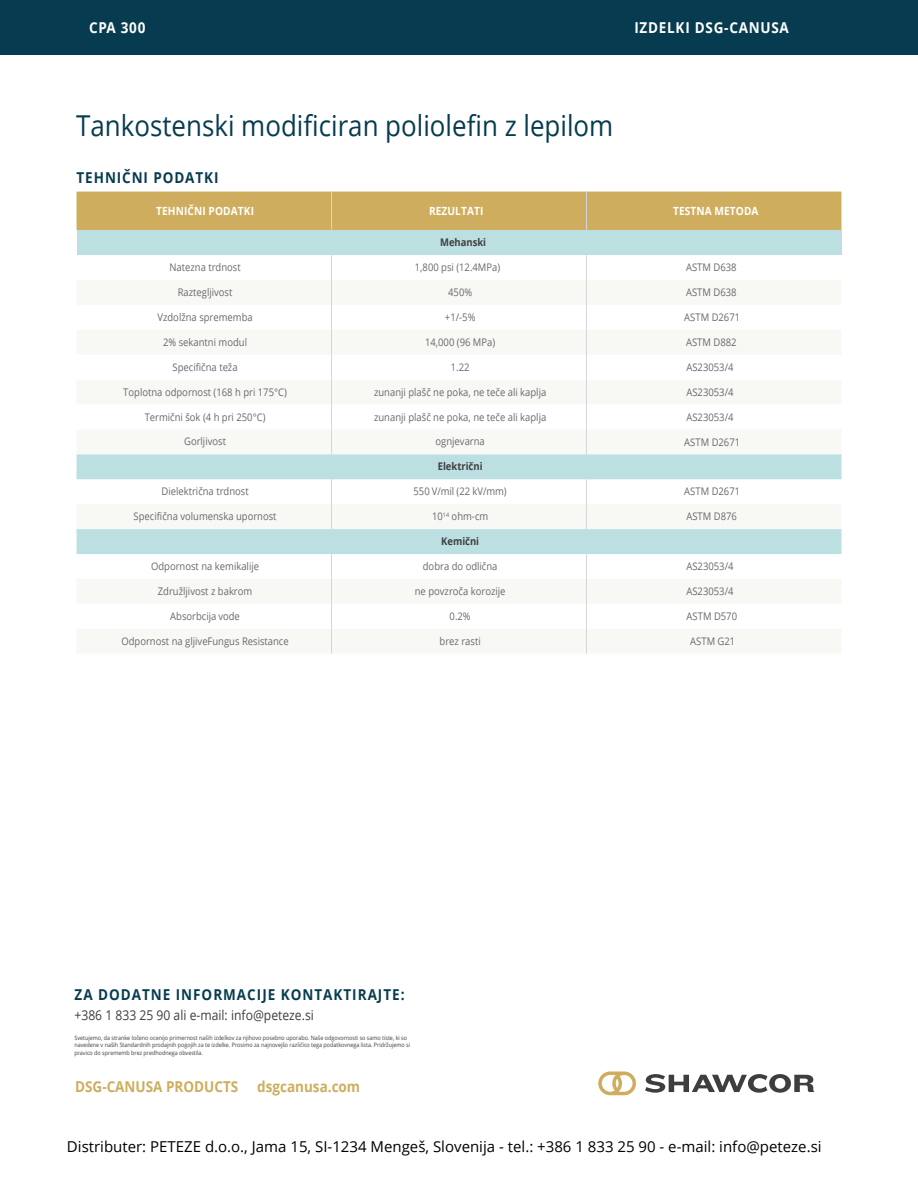
<style>
.page{position:relative;width:918px;height:1188px;background:#fff}
.page>*{position:absolute;margin:0;border:0;box-sizing:border-box;transform-origin:0 0}
.t1{font:28.8px "Open Sans";color:#073c50;scale:.9 1}
.t2{font:15px "Open Sans";color:#000}
.t3{font:700 15px "Open Sans";letter-spacing:.075em;color:#073c50;scale:.9 1}
.t4{font:700 15px "Open Sans";color:#ceae5e;scale:.9 1}
.t5{font:700 15px "Open Sans";letter-spacing:.055em;color:#fff;scale:.9 1}
.t6{font:13.5px "Open Sans";color:#3e3e3f;scale:.9 1}
.t7{font:700 11.25px "Open Sans";letter-spacing:.01em;color:#fff;scale:.9 1}
.t8{font:10.5px "Open Sans";color:#69696c;scale:.9 1}
.t9{font:700 10.5px "Open Sans";color:#3e3e3f;scale:.9 1}
.t10{font:6px/7.5px "Open Sans";color:#3e3e3f;scale:.9 1}
</style>
<div class="page">
<div style="left:0;top:0;width:918px;height:55px;background:#073c50"></div>
<div style="left:77px;top:192px;width:764px;height:38px;background:#ceae5e"></div>
<div style="left:77px;top:230px;width:764px;height:25px;background:#bcdfe1"></div>
<svg style="left:77px;top:454px;width:764px;height:100px"></svg>
<hr style="left:331px;top:192px;width:1px;height:38px;background:#d5d6d8">
<hr style="left:586px;top:192px;width:1px;height:38px;background:#d5d6d8">
<svg style="left:331px;top:479px;width:1px;height:50px"></svg>
<svg style="left:586px;top:479px;width:1px;height:50px"></svg>
<svg style="left:331px;top:554px;width:1px;height:100px"></svg>
<svg style="left:586px;top:554px;width:1px;height:100px"></svg>
<svg style="left:645px;top:1074px;width:169px;height:19px"></svg>
<svg style="left:598px;top:1071px;width:38px;height:24px"></svg>
<p class="t5" style="left:89px;top:17px;width:64px">CPA 300</p>
<h2 class="t5" style="left:634px;top:17px;width:173px">IZDELKI DSG-CANUSA</h2>
<h3 class="t1" style="left:76px;top:106px;width:598px">Tankostenski modificiran poliolefin z lepilom</h3>
<h3 class="t3" style="left:77px;top:167px;width:159px">TEHNIČNI PODATKI</h3>
<p class="t7" style="left:429px;top:203px;width:62px">REZULTATI</p>
<p class="t7" style="left:673px;top:203px;width:96px">TESTNA METODA</p>
<p class="t9" style="left:440px;top:235px;width:53px">Mehanski</p>
<p class="t8" style="left:415px;top:260px;width:96px">1,800 psi (12.4MPa)</p>
<p class="t8" style="left:686px;top:260px;width:58px">ASTM D638</p>
<p class="t8" style="left:686px;top:285px;width:58px">ASTM D638</p>
<p class="t8" style="left:684px;top:310px;width:64px">ASTM D2671</p>
<p class="t8" style="left:686px;top:335px;width:58px">ASTM D882</p>
<p class="t8" style="left:686px;top:360px;width:54px">AS23053/4</p>
<p class="t8" style="left:686px;top:385px;width:54px">AS23053/4</p>
<p class="t8" style="left:686px;top:410px;width:54px">AS23053/4</p>
<p class="t8" style="left:684px;top:435px;width:64px">ASTM D2671</p>
<p class="t7" style="left:156px;top:203px;width:110px">TEHNIČNI PODATKI</p>
<p class="t8" style="left:169px;top:260px;width:81px">Natezna trdnost</p>
<p class="t8" style="left:178px;top:285px;width:62px">Raztegljivost</p>
<p class="t8" style="left:157px;top:310px;width:107px">Vzdolžna sprememba</p>
<p class="t8" style="left:163px;top:335px;width:95px">2% sekantni modul</p>
<p class="t8" style="left:173px;top:360px;width:74px">Specifična teža</p>
<p class="t8" style="left:123px;top:385px;width:183px">Toplotna odpornost (168 h pri 175°C)</p>
<p class="t8" style="left:145px;top:410px;width:136px">Termični šok (4 h pri 250°C)</p>
<p class="t8" style="left:184px;top:434px;width:48px">Gorljivost</p>
<p class="t8" style="left:162px;top:484px;width:98px">Dielektrična trdnost</p>
<p class="t8" style="left:134px;top:509px;width:160px">Specifična volumenska upornost</p>
<p class="t8" style="left:151px;top:559px;width:121px">Odpornost na kemikalije</p>
<p class="t8" style="left:158px;top:584px;width:106px">Združljivost z bakrom</p>
<p class="t8" style="left:170px;top:609px;width:79px">Absorbcija vode</p>
<p class="t8" style="left:121px;top:634px;width:187px">Odpornost na gljiveFungus Resistance</p>
<p class="t8" style="left:448px;top:285px;width:28px">450%</p>
<p class="t8" style="left:445px;top:310px;width:35px">+1/-5%</p>
<p class="t8" style="left:425px;top:335px;width:79px">14,000 (96 MPa)</p>
<p class="t8" style="left:451px;top:360px;width:22px">1.22</p>
<p class="t8" style="left:374px;top:385px;width:193px">zunanji plašč ne poka, ne teče ali kaplja</p>
<p class="t8" style="left:374px;top:410px;width:193px">zunanji plašč ne poka, ne teče ali kaplja</p>
<p class="t8" style="left:436px;top:434px;width:56px">ognjevarna</p>
<p class="t9" style="left:438px;top:459px;width:51px">Električni</p>
<p class="t8" style="left:414px;top:484px;width:105px">550 V/mil (22 kV/mm)</p>
<p class="t8" style="left:432px;top:509px;width:64px">10<sup>14</sup> ohm-cm</p>
<p class="t9" style="left:441px;top:534px;width:44px">Kemični</p>
<p class="t8" style="left:423px;top:559px;width:84px">dobra do odlična</p>
<p class="t8" style="left:415px;top:584px;width:102px">ne povzroča korozije</p>
<p class="t8" style="left:450px;top:609px;width:25px">0.2%</p>
<p class="t8" style="left:440px;top:634px;width:47px">brez rasti</p>
<p class="t8" style="left:690px;top:634px;width:52px">ASTM G21</p>
<p class="t8" style="left:684px;top:484px;width:64px">ASTM D2671</p>
<p class="t8" style="left:686px;top:509px;width:58px">ASTM D876</p>
<p class="t8" style="left:686px;top:559px;width:54px">AS23053/4</p>
<p class="t8" style="left:686px;top:584px;width:54px">AS23053/4</p>
<p class="t8" style="left:687px;top:609px;width:58px">ASTM D570</p>
<h2 class="t3" style="left:75px;top:984px;width:368px">ZA DODATNE INFORMACIJE KONTAKTIRAJTE:</h2>
<p class="t6" style="left:74px;top:1006px;width:268px">+386 1 833 25 90 ali e-mail: info@peteze.si</p>
<p class="t10" style="left:74px;top:1033px;width:375px">Svetujemo, da stranke ločeno ocenijo primernost naših izdelkov za njihovo posebno uporabo. Naše odgovornosti so samo tiste, ki so navedene v naših Standardnih prodajnih pogojih za te izdelke. Prosimo za najnovejšo različico tega podatkovnega lista. Pridržujemo si pravico do sprememb brez predhodnega obvestila.</p>
<h2 class="t4" style="left:75px;top:1076px;width:183px">DSG-CANUSA PRODUCTS</h2>
<h2 class="t4" style="left:257px;top:1076px;width:116px">dsgcanusa.com</h2>
<h2 class="t2" style="left:67px;top:1136px;width:756px">Distributer: PETEZE d.o.o., Jama 15, SI-1234 Mengeš, Slovenija - tel.: +386 1 833 25 90 - e-mail: info@peteze.si</h2>
</div>
